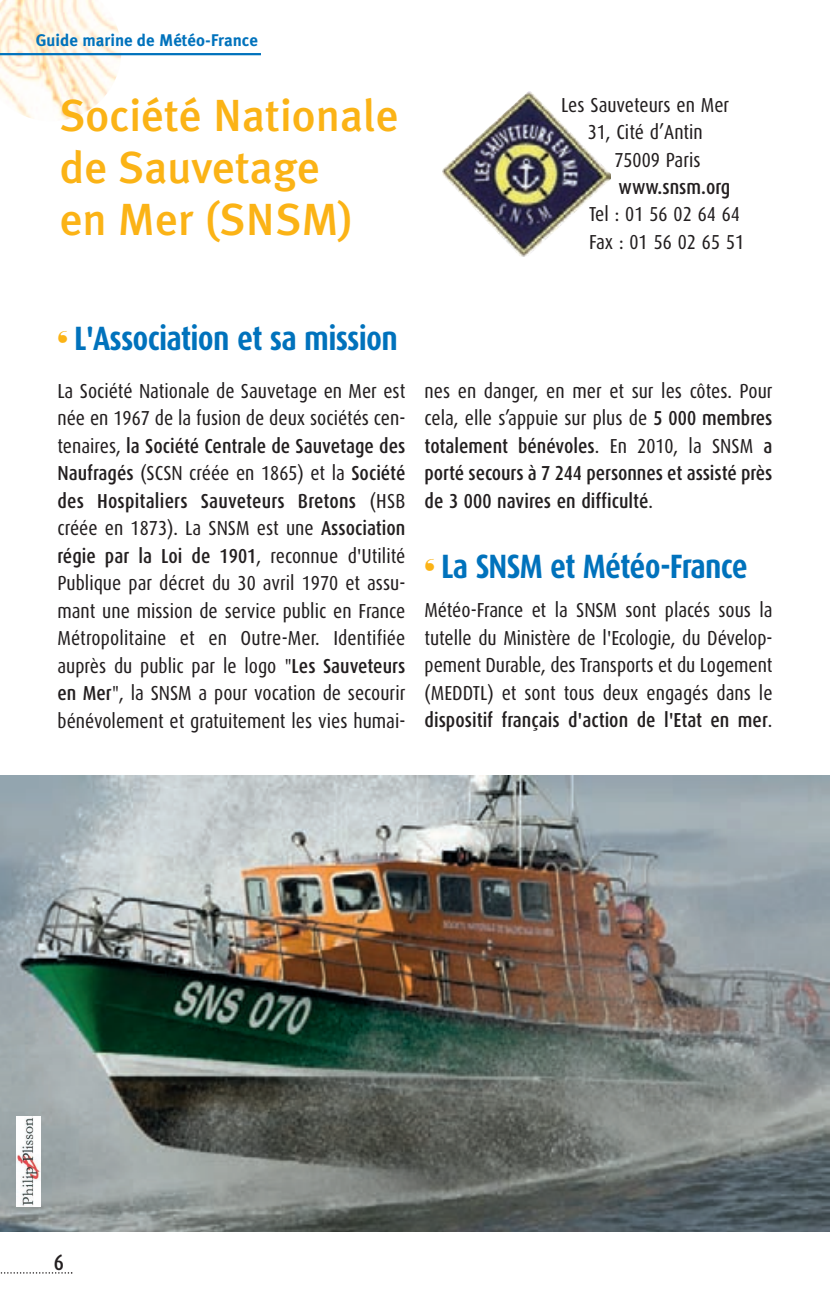
<style>
.page{position:relative;width:830px;height:1308px;background:#fff}
.page>*{position:absolute;margin:0;border:0;box-sizing:border-box;transform-origin:0 0}
.t1{font:500 45px/51.8px "Meta Plus";color:#fbb316}
.t2{font:700 33.75px "Dax Condensed";letter-spacing:-.025em;color:#0072bc}
.t3{font:500 22.5px "Dax Condensed";color:#231f20}
.t4{font:20.25px/27.4px "Dax Condensed";color:#231f20;text-align:justify}
.t5{font:500 20.25px/27.4px "Dax Condensed";letter-spacing:-.005em;color:#231f20;text-align:justify}
.t6{font:700 16.88px "Meta Plus";color:#0072bc}
.s1{color:#fbb316}
.s2{font-weight:500}
.s3{font-weight:400}
</style>
<div class="page">
<img style="left:0;top:0;width:121px;height:120px">
<img style="left:442px;top:91px;width:168px;height:165px">
<img style="left:0;top:775px;width:829px;height:456px">
<svg style="left:0;top:1272px;width:72px;height:1px"></svg>
<hr style="left:0;top:53px;width:261px;height:2px;background:#0072bc">
<img style="left:16px;top:1117px;width:25px;height:89px">
<p class="t6" style="left:36px;top:31px;width:223px">Guide marine de Météo-France</p>
<h1 class="t1" style="left:60px;top:90px;width:340px">Société Nationale de Sauvetage<br>en Mer (SNSM)</h1>
<p class="t4" style="left:561px;top:91px;width:170px;text-align:center">Les Sauveteurs en Mer<br>31, Cité d’Antin</p>
<p class="t4" style="left:614px;top:146px;width:88px">75009 Paris</p>
<p class="t5" style="left:618px;top:173px;width:113px">www.snsm.org</p>
<p class="t4" style="left:588px;top:201px;width:157px">Tel : 01 56 02 64 64<br>Fax : 01 56 02 65 51</p>
<h2 class="t2" style="left:57px;top:319px;width:342px"><span class="s1">❛</span> L'Association et sa mission</h2>
<p class="t4" style="left:57px;top:377px;width:349px">La Société Nationale de Sauvetage en Mer est née en 1967 de la fusion de deux sociétés cen&shy;tenaires, <span class="s2">la Société Centrale de Sauvetage des Naufragés</span> (SCSN créée en 1865) et la <span class="s2">Société des Hospitaliers Sauveteurs Bretons</span> (HSB créée en 1873). La SNSM est une <span class="s2">Association régie par la Loi de 1901</span>, reconnue d'Utilité Publique par décret du 30 avril 1970 et assu&shy;mant une mission de service public en France Métropolitaine et en Outre-Mer. Identifiée auprès du public par le logo "<span class="s2">Les Sauveteurs en Mer</span>", la SNSM a pour vocation de secourir bénévolement et gratuitement les vies humai-</p>
<p class="t5" style="left:424px;top:377px;width:349px"><span class="s3">nes en danger, en mer et sur les côtes. Pour cela, elle s’appuie sur plus de</span> 5 000 membres totalement bénévoles<span class="s3">. En 2010, la SNSM</span> a porté secours à 7 244 personnes et assisté près de 3 000 navires en difficulté<span class="s3">.</span></p>
<h2 class="t2" style="left:424px;top:547px;width:324px"><span class="s1">❛</span> La SNSM et Météo-France</h2>
<p class="t4" style="left:424px;top:596px;width:349px">Météo-France et la SNSM sont placés sous la tutelle du Ministère de l'Ecologie, du Dévelop&shy;pement Durable, des Transports et du Logement (MEDDTL) et sont tous deux engagés dans le <span class="s2">dispositif français d'action de l'Etat en mer</span>.</p>
<p class="t3" style="left:54px;top:1250px;width:12px">6</p>
</div>
